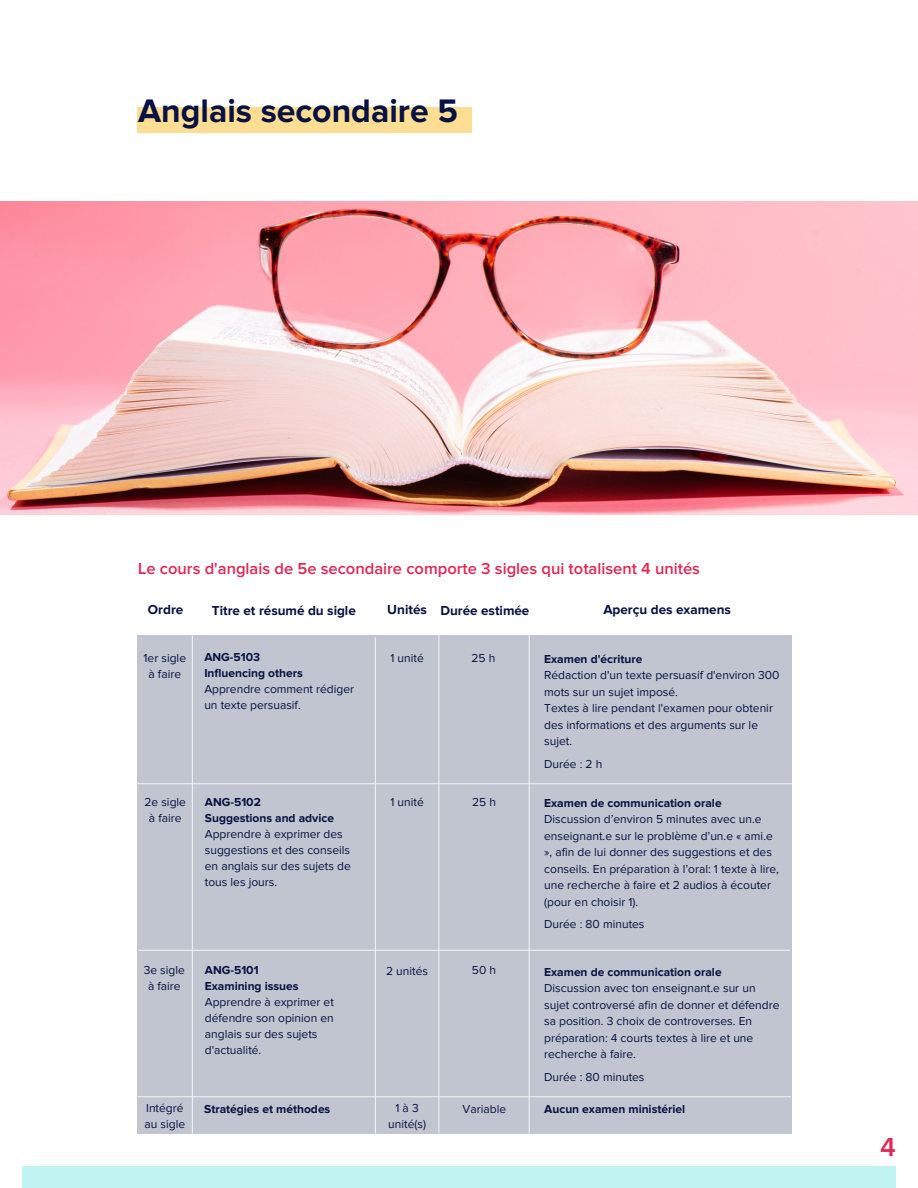
<style>
.page{position:relative;width:918px;height:1188px;background:#fff}
.page>*{position:absolute;margin:0;border:0;box-sizing:border-box;transform-origin:0 0}
.t1{font:700 33.75px "Proxima Nova";color:#071243}
.t2{font:600 27px "Proxima Nova";color:#e22752}
.t3{font:600 16.5px "Proxima Nova";color:#e22752}
.t4{font:700 13.5px "Proxima Nova";color:#071243}
.t5{font:12px/16.5px "Proxima Nova";color:#071243}
.t6{font:700 12px "Proxima Nova";color:#071243}
</style>
<div class="page">
<div style="left:22px;top:1166px;width:874px;height:22px;background:#bff4f2"></div>
<div style="left:137px;top:108px;width:335px;height:25px;background:#ffde94"></div>
<div style="left:138px;top:635px;width:653px;height:499px;background:#c1c5cf"></div>
<hr style="left:137px;top:783px;width:655px;height:1px;background:#f0f0f0">
<hr style="left:139px;top:950px;width:651px;height:1px;background:#f0f0f0">
<hr style="left:138px;top:1096px;width:653px;height:1px;background:#f0f0f0">
<hr style="left:192px;top:636px;width:1px;height:497px;background:#f0f0f0">
<hr style="left:375px;top:638px;width:1px;height:495px;background:#f0f0f0">
<hr style="left:438px;top:635px;width:1px;height:498px;background:#f0f0f0">
<hr style="left:529px;top:635px;width:1px;height:498px;background:#f0f0f0">
<img style="left:0;top:201px;width:918px;height:314px">
<h1 class="t1" style="left:138px;top:95px;width:321px">Anglais secondaire 5</h1>
<p class="t3" style="left:138px;top:561px;width:563px">Le cours d'anglais de 5e secondaire comporte 3 sigles qui totalisent 4 unités</p>
<p class="t4" style="left:148px;top:603px;width:37px">Ordre</p>
<p class="t4" style="left:212px;top:605px;width:145px">Titre et résumé du sigle</p>
<p class="t4" style="left:387px;top:603px;width:41px">Unités</p>
<p class="t4" style="left:440px;top:604px;width:91px">Durée estimée</p>
<p class="t4" style="left:603px;top:603px;width:129px">Aperçu des examens</p>
<h2 class="t5" style="left:144px;top:650px;width:44px">1er sigle</h2>
<h3 class="t5" style="left:149px;top:666px;width:34px">à faire</h3>
<h3 class="t6" style="left:204px;top:651px;width:57px">ANG-5103</h3>
<h3 class="t6" style="left:204px;top:667px;width:100px">Influencing others</h3>
<h3 class="t5" style="left:204px;top:681px;width:151px;line-height:16px">Apprendre comment rédiger un texte persuasif.</h3>
<h3 class="t5" style="left:390px;top:650px;width:35px">1 unité</h3>
<p class="t5" style="left:472px;top:650px;width:25px">25 h</p>
<p class="t6" style="left:544px;top:653px;width:100px">Examen d'écriture</p>
<p class="t5" style="left:544px;top:667px;width:237px">Rédaction d'un texte persuasif d'environ 300 mots sur un sujet imposé.</p>
<p class="t5" style="left:544px;top:700px;width:230px">Textes à lire pendant l'examen pour obtenir des informations et des arguments sur le sujet.</p>
<p class="t5" style="left:544px;top:756px;width:60px">Durée : 2 h</p>
<p class="t5" style="left:144px;top:794px;width:43px">2e sigle</p>
<p class="t5" style="left:149px;top:810px;width:34px">à faire</p>
<p class="t6" style="left:205px;top:796px;width:58px">ANG-5102</p>
<p class="t6" style="left:205px;top:812px;width:131px">Suggestions and advice</p>
<p class="t5" style="left:205px;top:826px;width:147px;line-height:16px">Apprendre à exprimer des suggestions et des conseils en anglais sur des sujets de tous les jours.</p>
<p class="t5" style="left:390px;top:794px;width:35px">1 unité</p>
<p class="t5" style="left:472px;top:794px;width:25px">25 h</p>
<p class="t6" style="left:544px;top:797px;width:179px">Examen de communication orale</p>
<p class="t5" style="left:544px;top:811px;width:236px">Discussion d’environ 5 minutes avec un.e enseignant.e sur le problème d’un.e « ami.e », afin de lui donner des suggestions et des conseils. En préparation à l’oral: 1 texte à lire, une recherche à faire et 2 audios à écouter (pour en choisir 1).</p>
<p class="t5" style="left:544px;top:916px;width:102px">Durée : 80 minutes</p>
<p class="t5" style="left:144px;top:962px;width:43px">3e sigle</p>
<p class="t5" style="left:148px;top:978px;width:34px">à faire</p>
<p class="t6" style="left:205px;top:964px;width:55px">ANG-5101</p>
<p class="t6" style="left:205px;top:980px;width:95px">Examining issues</p>
<p class="t5" style="left:205px;top:994px;width:131px;line-height:16px">Apprendre à exprimer et défendre son opinion en anglais sur des sujets d'actualité.</p>
<p class="t5" style="left:386px;top:963px;width:43px">2 unités</p>
<p class="t5" style="left:472px;top:962px;width:26px">50 h</p>
<h4 class="t6" style="left:544px;top:966px;width:179px">Examen de communication orale</h4>
<p class="t5" style="left:544px;top:980px;width:237px">Discussion avec ton enseignant.e sur un sujet controversé afin de donner et défendre sa position. 3 choix de controverses. En préparation: 4 courts textes à lire et une recherche à faire.</p>
<h4 class="t5" style="left:544px;top:1069px;width:102px">Durée : 80 minutes</h4>
<p class="t5" style="left:146px;top:1100px;width:39px">Intégré</p>
<p class="t5" style="left:144px;top:1116px;width:42px">au sigle</p>
<p class="t6" style="left:204px;top:1103px;width:128px">Stratégies et méthodes</p>
<p class="t5" style="left:388px;top:1100px;width:39px;line-height:16px;text-align:center">1à3 unité(s)</p>
<p class="t5" style="left:463px;top:1101px;width:45px">Variable</p>
<p class="t6" style="left:544px;top:1103px;width:142px">Aucun examen ministériel</p>
<p class="t2" style="left:880px;top:1135px;width:17px">4</p>
</div>
